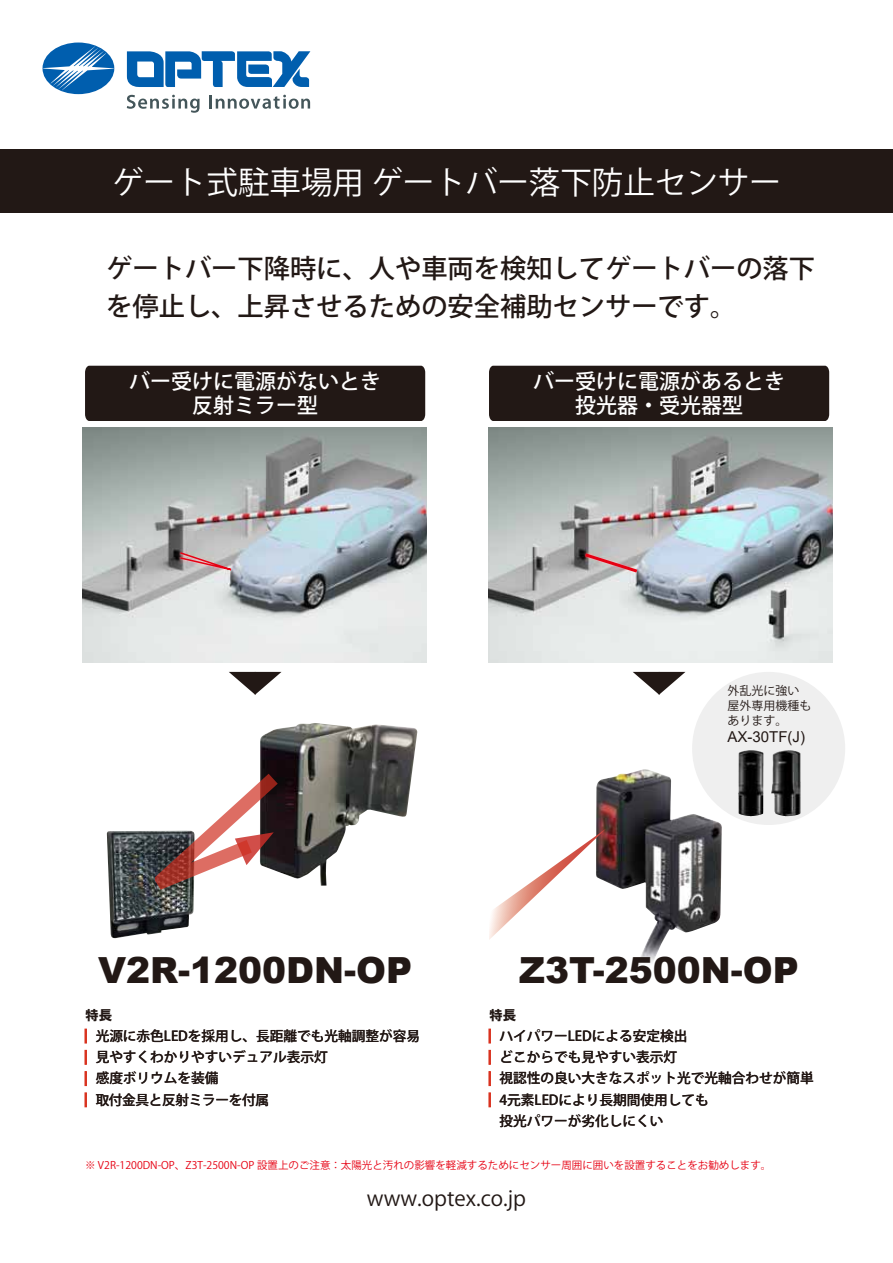
<style>
.page{position:relative;width:893px;height:1263px;background:#fff}
.page>*{position:absolute;margin:0;border:0;box-sizing:border-box;transform-origin:0 0}
.t1{font:900 36px "Arial";color:#221815}
.t2{font:31.5px "Koz Go Pro";color:#fff}
.t3{font:500 26.25px/37.5px "Koz Go Pro";color:#221815}
.t4{font:500 21px/24px "Koz Go Pro";color:#fff;text-align:center}
.t5{font:21px "Koz Go Pro";color:#221815}
.t6{font:15px "Arial";color:#221815}
.t7{font:500 13.65px/21.1px "Koz Go Pro";color:#231815}
.t8{font:500 13.65px/21.1px "Koz Go Pro";color:#221815}
.t9{font:13.65px "HGP Soei Kakugothic UB";color:#221815}
.t10{font:12px/15px "Koz Go Pro";color:#221815}
.t11{font:10.5px "Koz Go Pro";color:#e60012}
</style>
<div class="page">
<svg style="left:127px;top:95px;width:73px;height:18px"></svg>
<svg style="left:210px;top:95px;width:100px;height:14px"></svg>
<div style="left:43px;top:43px;width:71px;height:51px;background:#005eae;border-radius:50%"></div>
<svg style="left:43px;top:46px;width:71px;height:44px"></svg>
<svg style="left:127px;top:51px;width:183px;height:36px"></svg>
<div style="left:85px;top:366px;width:340px;height:55px;background:#221815"></div>
<div style="left:489px;top:366px;width:340px;height:55px;background:#221815"></div>
<div style="left:0;top:149px;width:893px;height:64px;background:#221815"></div>
<svg style="left:229px;top:672px;width:52px;height:23px"></svg>
<svg style="left:633px;top:672px;width:52px;height:23px"></svg>
<div style="left:84px;top:1028px;width:3px;height:15px;background:#d9321f;border:1px solid #d9321f"></div>
<div style="left:84px;top:1071px;width:3px;height:15px;background:#d9321f;border:1px solid #d9321f"></div>
<div style="left:84px;top:1050px;width:3px;height:15px;background:#d9321f;border:1px solid #d9321f"></div>
<div style="left:84px;top:1092px;width:3px;height:15px;background:#d9321f;border:1px solid #d9321f"></div>
<div style="left:488px;top:1028px;width:3px;height:15px;background:#d9321f;border:1px solid #d9321f"></div>
<div style="left:488px;top:1071px;width:3px;height:15px;background:#d9321f;border:1px solid #d9321f"></div>
<div style="left:488px;top:1050px;width:3px;height:15px;background:#d9321f;border:1px solid #d9321f"></div>
<div style="left:488px;top:1092px;width:3px;height:15px;background:#d9321f;border:1px solid #d9321f"></div>
<img style="left:596px;top:769px;width:126px;height:195px">
<svg style="left:489px;top:828px;width:117px;height:112px"></svg>
<img style="left:260px;top:723px;width:157px;height:163px">
<img style="left:107px;top:831px;width:87px;height:108px">
<svg style="left:156px;top:774px;width:122px;height:116px"></svg>
<div style="left:692px;top:672px;width:153px;height:153px;background:#efefef;border-radius:50%"></div>
<img style="left:738px;top:750px;width:63px;height:66px">
<img style="left:82px;top:427px;width:345px;height:235px">
<img style="left:488px;top:427px;width:345px;height:235px">
<svg style="left:179px;top:551px;width:83px;height:27px"></svg>
<svg style="left:582px;top:551px;width:59px;height:24px"></svg>
<h2 class="t2" style="left:112px;top:162px;width:670px">ゲート式駐車場用 ゲートバー落下防止センサー</h2>
<h3 class="t3" style="left:106px;top:251px;width:710px">ゲートバー下降時に、人や車両を検知してゲートバーの落下を停止し、上昇させるための安全補助センサーです。</h3>
<h3 class="t4" style="left:129px;top:371px;width:253px">バー受けに電源がないとき反射ミラー型</h3>
<h3 class="t4" style="left:533px;top:371px;width:253px">バー受けに電源があるとき投光器・受光器型</h3>
<p class="t10" style="left:728px;top:683px;width:85px">外乱光に強い屋外専用機種もあります。</p>
<p class="t6" style="left:728px;top:727px;width:79px">AX-30TF(J)</p>
<h1 class="t1" style="left:98px;top:944px;width:316px">V2R-1200DN-OP</h1>
<h1 class="t1" style="left:519px;top:944px;width:281px">Z3T-2500N-OP</h1>
<p class="t9" style="left:85px;top:1008px;width:29px">特長</p>
<p class="t8" style="left:96px;top:1026px;width:326px">光源に赤色LEDを採用し、長距離でも光軸調整が容易見やすくわかりやすいデュアル表示灯<br>感度ボリウムを装備<br>取付金具と反射ミラーを付属</p>
<p class="t9" style="left:489px;top:1008px;width:29px">特長</p>
<p class="t7" style="left:500px;top:1026px;width:316px">ハイパワーLEDによる安定検出<br>どこからでも見やすい表示灯<br>視認性の良い大きなスポット光で光軸合わせが簡単<br>4元素LEDにより長期間使用しても<br>投光パワーが劣化しにくい</p>
<p class="t11" style="left:85px;top:1158px;width:688px">※ V2R-1200DN-OP、Z3T-2500N-OP 設置上のご注意： 太陽光と汚れの影響を軽減するためにセンサー周囲に囲いを設置することをお勧めします。</p>
<h3 class="t5" style="left:367px;top:1185px;width:161px">www.optex.co.jp</h3>
</div>
